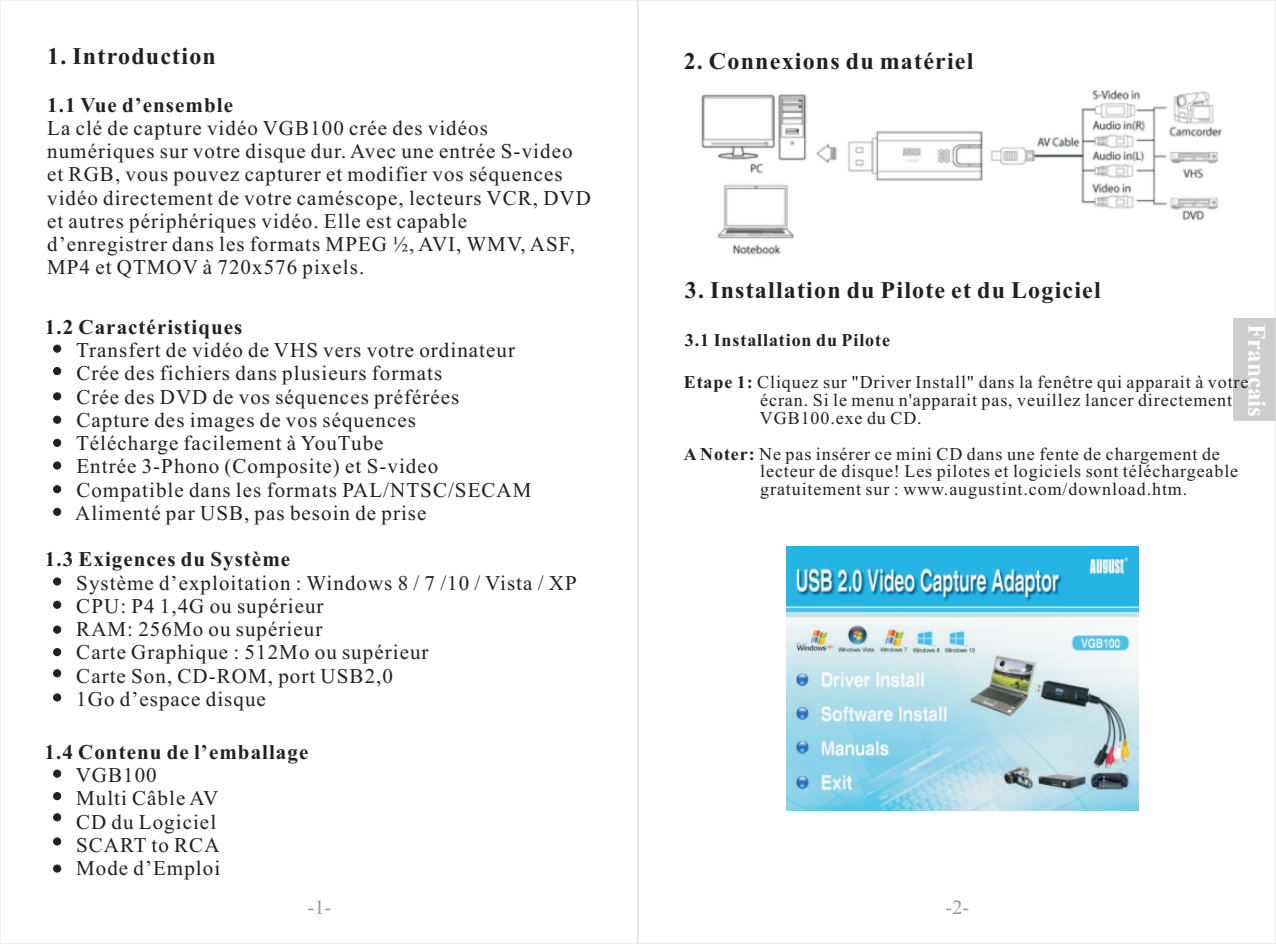
<style>
.page{position:relative;width:1276px;height:944px;background:#fff}
.page>*{position:absolute;margin:0;border:0;box-sizing:border-box;transform-origin:0 0}
.t1{font:700 24.9px "Times New Roman";color:#fff}
.t2{font:700 24px "Times New Roman";letter-spacing:.05em;color:#231f20}
.t3{font:21px/23.4px "Times New Roman";letter-spacing:.05em;color:#231f20}
.t4{font:700 21px "Times New Roman";letter-spacing:.05em;color:#231f20}
.t5{font:20.4px "Times New Roman";color:#939598}
.t6{font:18px/18px "Times New Roman";letter-spacing:.05em;color:#231f20}
.t7{font:700 18px "Times New Roman";letter-spacing:.05em;color:#231f20}
.s1{font-weight:700}
</style>
<div class="page">
<div style="left:53px;top:345px;width:8px;height:8px;background:#231f20;border:1px solid #231f20;border-radius:50%"></div>
<div style="left:53px;top:367px;width:8px;height:8px;background:#231f20;border:1px solid #231f20;border-radius:50%"></div>
<div style="left:53px;top:392px;width:8px;height:8px;background:#231f20;border:1px solid #231f20;border-radius:50%"></div>
<div style="left:53px;top:416px;width:8px;height:8px;background:#231f20;border:1px solid #231f20;border-radius:50%"></div>
<div style="left:53px;top:439px;width:8px;height:8px;background:#231f20;border:1px solid #231f20;border-radius:50%"></div>
<div style="left:53px;top:462px;width:8px;height:7px;background:#231f20;border:1px solid #231f20;border-radius:50%"></div>
<div style="left:53px;top:485px;width:8px;height:8px;background:#231f20;border:1px solid #231f20;border-radius:50%"></div>
<div style="left:53px;top:508px;width:8px;height:8px;background:#231f20;border:1px solid #231f20;border-radius:50%"></div>
<div style="left:53px;top:601px;width:8px;height:8px;background:#231f20;border:1px solid #231f20;border-radius:50%"></div>
<div style="left:53px;top:626px;width:8px;height:8px;background:#231f20;border:1px solid #231f20;border-radius:50%"></div>
<div style="left:53px;top:648px;width:8px;height:8px;background:#231f20;border:1px solid #231f20;border-radius:50%"></div>
<div style="left:53px;top:669px;width:8px;height:8px;background:#231f20;border:1px solid #231f20;border-radius:50%"></div>
<div style="left:53px;top:694px;width:8px;height:7px;background:#231f20;border:1px solid #231f20;border-radius:50%"></div>
<div style="left:53px;top:578px;width:8px;height:7px;background:#231f20;border:1px solid #231f20;border-radius:50%"></div>
<div style="left:1233px;top:319px;width:43px;height:102px;background:#cecece"></div>
<img style="left:701px;top:89px;width:521px;height:166px">
<div style="left:53px;top:770px;width:8px;height:8px;background:#231f20;border:1px solid #231f20;border-radius:50%"></div>
<div style="left:53px;top:792px;width:8px;height:8px;background:#231f20;border:1px solid #231f20;border-radius:50%"></div>
<div style="left:53px;top:813px;width:8px;height:8px;background:#231f20;border:1px solid #231f20;border-radius:50%"></div>
<div style="left:53px;top:838px;width:8px;height:7px;background:#231f20;border:1px solid #231f20;border-radius:50%"></div>
<img style="left:787px;top:546px;width:351px;height:264px">
<div style="left:53px;top:865px;width:8px;height:7px;background:#231f20;border:1px solid #231f20;border-radius:50%"></div>
<p class="t2" style="left:47px;top:48px;width:170px">1. Introduction</p>
<p class="t4" style="left:47px;top:97px;width:187px">1.1 Vue d’ensemble</p>
<p class="t3" style="left:47px;top:118px;width:545px">La clé de capture vidéo VGB100 crée des vidéos numériques sur votre disque dur. Avec une entrée S-video et RGB, vous pouvez capturer et modifier vos séquences vidéo directement de votre caméscope, lecteurs VCR, DVD et autres périphériques vidéo. Elle est capable d’enregistrer dans les formats MPEG ½, AVI, WMV, ASF, MP4 et QTMOV à 720x576 pixels.</p>
<p class="t4" style="left:45px;top:320px;width:199px">1.2 Caractéristiques</p>
<p class="t3" style="left:75px;top:340px;width:458px">Transfert de vidéo de VHS vers votre ordinateur Crée des fichiers dans plusieurs formats<br>Crée des DVD de vos séquences préférées Capture des images de vos séquences<br>Télécharge facilement à YouTube<br>Entrée 3-Phono (Composite) et S-video Compatible dans les formats PAL/NTSC/SECAM Alimenté par USB, pas besoin de prise</p>
<p class="t4" style="left:45px;top:552px;width:247px">1.3 Exigences du Système</p>
<p class="t3" style="left:76px;top:573px;width:502px">Système d’exploitation : Windows 8 / 7 /10 / Vista / XP<br>CPU: P4 1,4G ou supérieur<br>RAM: 256Mo ou supérieur<br>Carte Graphique : 512Mo ou supérieur<br>Carte Son, CD-ROM, port USB2,0<br>1Go d’espace disque</p>
<p class="t4" style="left:45px;top:745px;width:265px">1.4 Contenu de l’emballage</p>
<p class="t3" style="left:76px;top:765px;width:146px">VGB100<br>Multi Câble AV<br>CD du Logiciel<br>SCART to RCA<br>Mode d’Emploi</p>
<p class="t5" style="left:307px;top:899px;width:25px">-1-</p>
<p class="t2" style="left:684px;top:53px;width:291px">2. Connexions du matériel</p>
<p class="t2" style="left:685px;top:282px;width:417px">3. Installation du Pilote et du Logiciel</p>
<p class="t7" style="left:685px;top:334px;width:207px">3.1 Installation du Pilote</p>
<p class="t1" style="left:1265px;top:324px;width:95px;rotate:90deg">Français</p>
<p class="t6" style="left:760px;top:375px;width:490px;text-indent:-76px"><span class="s1">Etape 1:</span> Cliquez sur "Driver Install" dans la fenêtre qui apparait à votre écran. Si le menu n'apparait pas, veuillez lancer directement<br>VGB100.exe du CD.</p>
<p class="t6" style="left:760px;top:446px;width:479px;text-indent:-76px"><span class="s1">A Noter:</span> Ne pas insérer ce mini CD dans une fente de chargement de lecteur de disque! Les pilotes et logiciels sont téléchargeable gratuitement sur : www.augustint.com/download.htm.</p>
<p class="t5" style="left:945px;top:899px;width:25px">-2-</p>
</div>
